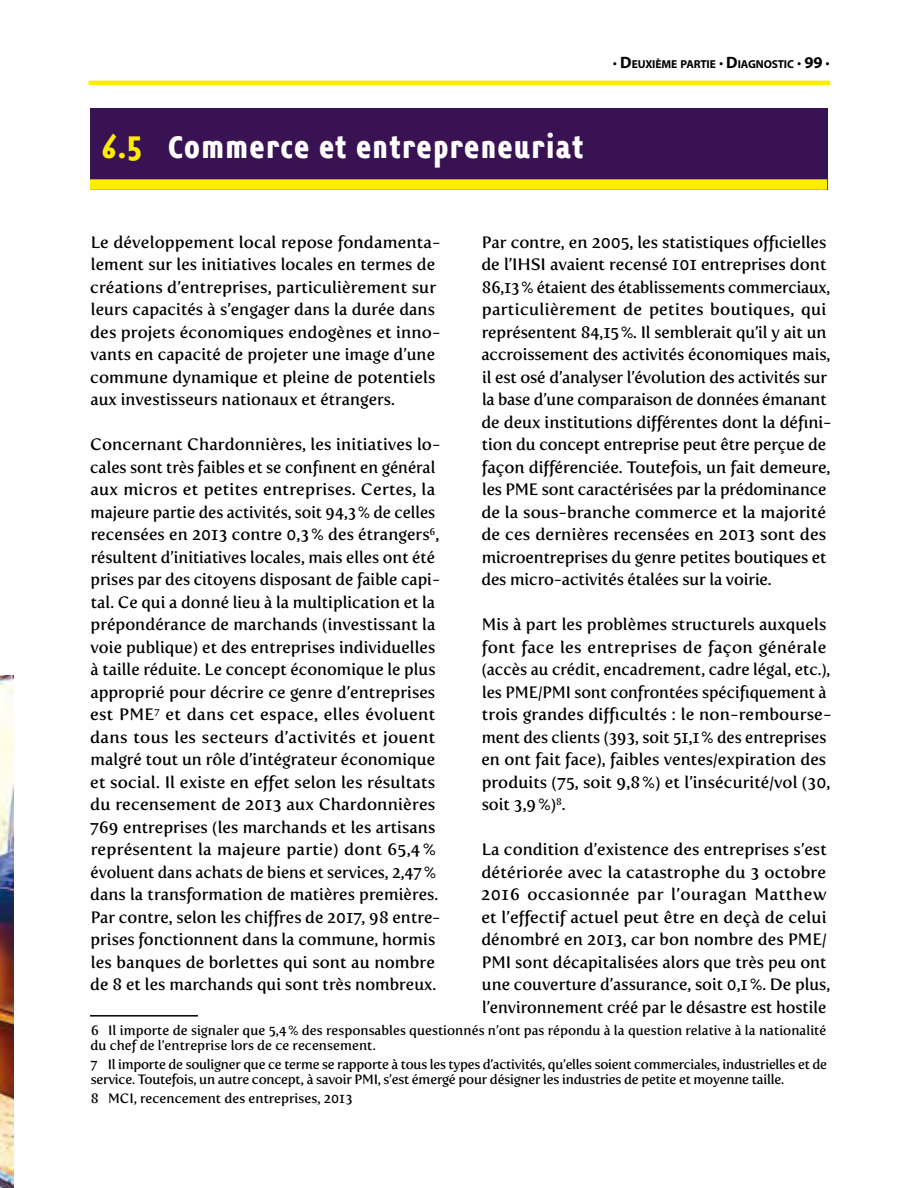
<style>
.page{position:relative;width:918px;height:1188px;background:#fff}
.page>*{position:absolute;margin:0;border:0;box-sizing:border-box;transform-origin:0 0}
.t1{font:700 36px "Opuscula Sans";letter-spacing:.025em;color:#fff}
.t2{font:16.5px/22.5px "Fertigo Pro";color:#000}
.Note_de_bas_de_page{font:13.5px/15px "Fertigo Pro";letter-spacing:-.02em;color:#000}
.Note_de_bas_de_page-2{font:13.5px/15px "Fertigo Pro";color:#000}
.t3{font:700 11.55px "Myriad Pro";letter-spacing:-.015em;color:#000}
.s1{color:#ffed00}
.s2{font-size:16.5px}
</style>
<div class="page">
<img style="left:0;top:675px;width:14px;height:513px">
<hr style="left:91px;top:81px;width:737px;height:4px;background:#ffed00">
<div style="left:90px;top:109px;width:737px;height:81px;background:#391254"></div>
<div style="left:90px;top:179px;width:737px;height:11px;background:#ffed00"></div>
<hr style="left:90px;top:1015px;width:108px;height:2px;background:#000">
<p class="t1" style="left:102px;top:126px;width:483px"><span class="s1">6.5</span> Commerce et entrepreneuriat</p>
<p class="t3" style="left:613px;top:56px;width:218px"><span class="s2">· D</span>EUXIÈME PARTIE <span class="s2">· D</span>IAGNOSTIC <span class="s2">· 99 ·</span></p>
<p class="t2" style="left:90px;top:231px;width:352px">Le développement local repose fondamenta&shy;lement sur les initiatives locales en termes de créations d’entreprises, particulièrement sur leurs capacités à s’engager dans la durée dans des projets économiques endogènes et inno&shy;vants en capacité de projeter une image d’une commune dynamique et pleine de potentiels aux investisseurs nationaux et étrangers.</p>
<p class="t2" style="left:90px;top:433px;width:352px">Concernant Chardonnières, les initiatives lo&shy;cales sont très faibles et se confinent en général aux micros et petites entreprises. Certes, la majeure partie des activités, soit 94,3% de celles recensées en 2013 contre 0,3% des étrangers<sup>6</sup>, résultent d’initiatives locales, mais elles ont été prises par des citoyens disposant de faible capi&shy;tal. Ce qui a donné lieu à la multiplication et la prépondérance de marchands (investissant la voie publique) et des entreprises individuelles à taille réduite. Le concept économique le plus approprié pour décrire ce genre d’entreprises est PME<sup>7</sup> et dans cet espace, elles évoluent dans tous les secteurs d’activités et jouent malgré tout un rôle d’intégrateur économique et social. Il existe en effet selon les résultats du recensement de 2013 aux Chardonnières 769 entreprises (les marchands et les artisans représentent la majeure partie) dont 65,4 % évoluent dans achats de biens et services, 2,47% dans la transformation de matières premières.<br>Par contre, selon les chiffres de 2017, 98 entre&shy;prises fonctionnent dans la commune, hormis les banques de borlettes qui sont au nombre de 8 et les marchands qui sont très nombreux.</p>
<p class="t2" style="left:481px;top:231px;width:352px">Par contre, en 2005, les statistiques officielles de l’IHSI avaient recensé 101 entreprises dont 86,13% étaient des établissements commerciaux, particulièrement de petites boutiques, qui représentent 84,15%. Il semblerait qu’il y ait un accroissement des activités économiques mais, il est osé d’analyser l’évolution des activités sur la base d’une comparaison de données émanant de deux institutions différentes dont la défini&shy;tion du concept entreprise peut être perçue de façon différenciée. Toutefois, un fait demeure, les PME sont caractérisées par la prédominance de la sous-branche commerce et la majorité de ces dernières recensées en 2013 sont des microentreprises du genre petites boutiques et des micro-activités étalées sur la voirie.</p>
<p class="t2" style="left:481px;top:613px;width:352px">Mis à part les problèmes structurels auxquels font face les entreprises de façon générale (accès au crédit, encadrement, cadre légal, etc.), les PME/PMI sont confrontées spécifiquement à trois grandes difficultés : le non-rembourse&shy;ment des clients (393, soit 51,1% des entreprises en ont fait face), faibles ventes/expiration des produits (75, soit 9,8%) et l’insécurité/vol (30, soit 3,9%)<sup>8</sup>.</p>
<p class="t2" style="left:481px;top:838px;width:351px">La condition d’existence des entreprises s’est détériorée avec la catastrophe du 3 octobre 2016 occasionnée par l’ouragan Matthew et l’effectif actuel peut être en deçà de celui dénombré en 2013, car bon nombre des PME/ PMI sont décapitalisées alors que très peu ont une couverture d’assurance, soit 0,1%. De plus, l’environnement créé par le désastre est hostile</p>
<p class="Note_de_bas_de_page-2" style="left:90px;top:1023px;width:738px">6 Il importe de signaler que 5,4% des responsables questionnés n’ont pas répondu à la question relative à la nationalité du chef de l’entreprise lors de ce recensement.</p>
<p class="Note_de_bas_de_page" style="left:90px;top:1056px;width:738px">7 Il importe de souligner que ce terme se rapporte à tous les types d’activités, qu’elles soient commerciales, industrielles et de service. Toutefois, un autre concept, à savoir PMI, s’est émergé pour désigner les industries de petite et moyenne taille.</p>
<p class="Note_de_bas_de_page-2" style="left:91px;top:1090px;width:263px">8 MCI, recencement des entreprises, 2013</p>
</div>
